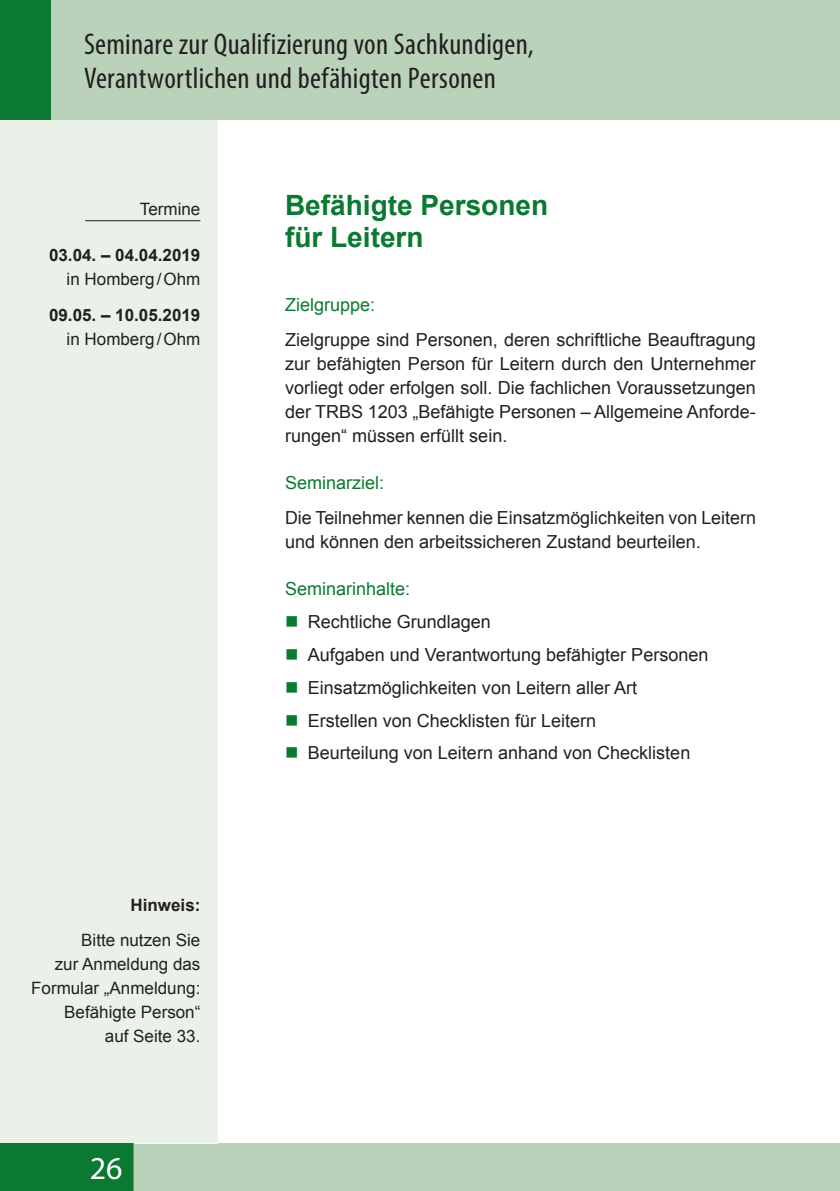
<style>
.page{position:relative;width:840px;height:1191px;background:#fff}
.page>*{position:absolute;margin:0;border:0;box-sizing:border-box;transform-origin:0 0}
.t1{font:32px "Myriad Pro";color:#fff}
.Kopfzeile-Titel__lin{font:condensed 30px/34px "Myriad Pro";letter-spacing:.01em;color:#231f20}
.Überschrift_1{font:700 28px/32px "Arial";color:#0b7931}
.FT{font:18px/24px "Arial";color:#231f20;text-align:justify}
.FT-2{font:18px "Arial";color:#0b7931}
.Termine__Maginale{font:17px/24px "Arial";color:#231f20;text-align:right}
.Termine__Maginale-2{font:700 17px/24px "Arial";color:#231f20;text-align:right}
.s1{font-weight:400}
</style>
<div class="page">
<div style="left:0;top:119px;width:217px;height:1024px;background:#eaf1e9"></div>
<div style="left:51px;top:0;width:788px;height:119px;background:#b9d2b9"></div>
<div style="left:0;top:0;width:51px;height:119px;background:#0b7931"></div>
<div style="left:0;top:1143px;width:134px;height:48px;background:#0b7931"></div>
<div style="left:134px;top:1143px;width:705px;height:48px;background:#b9d2b9"></div>
<hr style="left:839px;top:0;width:1px;height:119px;background:#b9d2b9">
<hr style="left:85px;top:220px;width:115px;height:1px;background:#231f20">
<p class="Kopfzeile-Titel__lin" style="left:84px;top:27px;width:451px">Seminare zur Qualifizierung von Sachkundigen,<br>Verantwortlichen und befähigten Personen</p>
<p class="Termine__Maginale" style="left:140px;top:197px;width:62px">Termine</p>
<p class="Termine__Maginale-2" style="left:49px;top:244px;width:153px">03.04. – 04.04.2019 <span class="s1">in Homberg/Ohm</span></p>
<p class="Termine__Maginale-2" style="left:49px;top:303px;width:153px">09.05. – 10.05.2019 <span class="s1">in Homberg/Ohm</span></p>
<p class="Termine__Maginale-2" style="left:130px;top:893px;width:71px">Hinweis:</p>
<p class="Termine__Maginale" style="left:31px;top:928px;width:171px">Bitte nutzen Sie<br>zur Anmeldung das<br>Formular „Anmeldung:<br>Befähigte Person“<br>auf Seite 33.</p>
<h1 class="t1" style="left:90px;top:1150px;width:34px">26</h1>
<p class="Überschrift_1" style="left:285px;top:190px;width:264px">Befähigte Personen für Leitern</p>
<p class="FT-2" style="left:285px;top:292px;width:92px">Zielgruppe:</p>
<p class="FT" style="left:285px;top:328px;width:472px">Zielgruppe sind Personen, deren schriftliche Beauftragung zur befähigten Person für Leitern durch den Unternehmer vorliegt oder erfolgen soll. Die fachlichen Voraussetzungen der TRBS 1203 „Befähigte Personen – Allgemeine Anforde&shy;rungen“ müssen erfüllt sein.</p>
<p class="FT-2" style="left:285px;top:470px;width:101px">Seminarziel:</p>
<p class="FT" style="left:285px;top:506px;width:472px">Die Teilnehmer kennen die Einsatzmöglichkeiten von Leitern und können den arbeitssicheren Zustand beurteilen.</p>
<p class="FT-2" style="left:285px;top:576px;width:127px">Seminarinhalte:</p>
<p class="FT" style="left:307px;top:609px;width:185px">Rechtliche Grundlagen</p>
<p class="FT" style="left:307px;top:642px;width:402px">Aufgaben und Verantwortung befähigter Personen</p>
<p class="FT" style="left:307px;top:675px;width:331px">Einsatzmöglichkeiten von Leitern aller Art</p>
<p class="FT" style="left:307px;top:708px;width:290px">Erstellen von Checklisten für Leitern</p>
<p class="FT" style="left:307px;top:741px;width:384px">Beurteilung von Leitern anhand von Checklisten</p>
</div>
